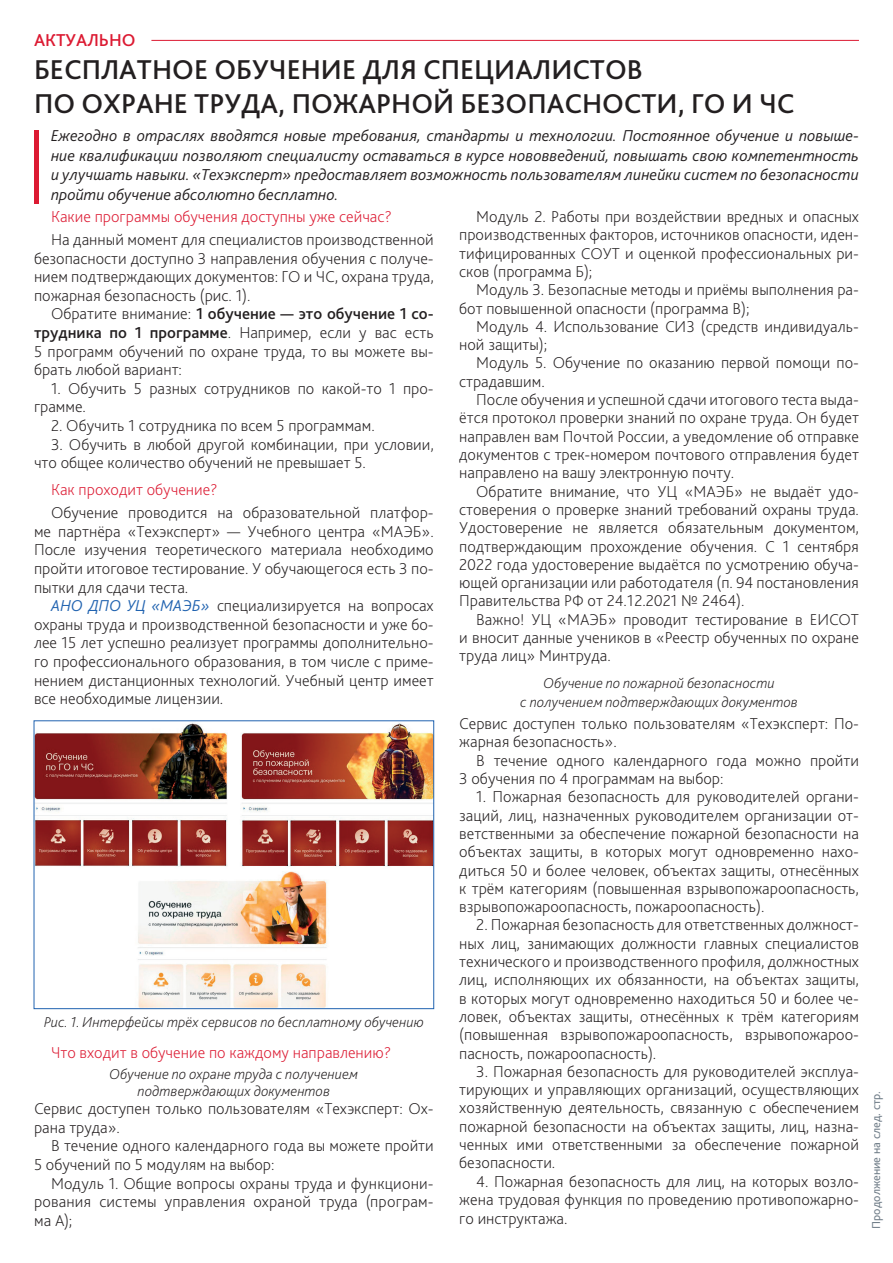
<style>
.page{position:relative;width:893px;height:1263px;background:#fff}
.page>*{position:absolute;margin:0;border:0;box-sizing:border-box;transform-origin:0 0}
.t1{font:500 28.5px/34.2px "Bliss Pro";color:#231f20}
.t2{font:500 18px "Bliss Pro";color:#dc1a32}
.t3{font:200 16.5px/18.3px "Bliss Pro";color:#231f20;text-align:justify}
.t4{font:italic 300 16.5px/19.5px "Bliss Pro";color:#231f20;text-align:justify}
.t5{font:200 16.5px "Bliss Pro";color:#dc1a32}
.t6{font:italic 200 15px/18.3px "Bliss Pro";color:#231f20;text-align:center}
.t7{font:12px "Bliss Pro";color:#727f8a}
.s1{font-weight:500}
.s2{font-weight:300;font-style:italic;color:#2163b0}
</style>
<div class="page">
<hr style="left:34px;top:130px;width:4px;height:73px;background:#dc1a32">
<hr style="left:151px;top:40px;width:708px;height:1px;background:#dc1a32">
<img style="left:36px;top:723px;width:396px;height:284px">
<div style="left:34px;top:721px;width:400px;height:288px;border:1px solid #2163b0"></div>
<p class="t2" style="left:34px;top:28px;width:103px">АКТУАЛЬНО</p>
<h1 class="t1" style="left:34px;top:52px;width:762px">БЕСПЛАТНОЕ ОБУЧЕНИЕ ДЛЯ СПЕЦИАЛИСТОВ<br>ПО ОХРАНЕ ТРУДА, ПОЖАРНОЙ БЕЗОПАСНОСТИ, ГО И ЧС</h1>
<p class="t4" style="left:51px;top:125px;width:809px">Ежегодно в отраслях вводятся новые требования, стандарты и технологии. Постоянное обучение и повыше&shy;ние квалификации позволяют специалисту оставаться в курсе нововведений, повышать свою компетентность и улучшать навыки. «Техэксперт» предоставляет возможность пользователям линейки систем по безопасности пройти обучение абсолютно бесплатно.</p>
<p class="t5" style="left:51px;top:206px;width:342px">Какие программы обучения доступны уже сейчас?</p>
<p class="t3" style="left:34px;top:230px;width:401px;text-indent:17px">На данный момент для специалистов производственной безопасности доступно 3 направления обучения с получе&shy;нием подтверждающих документов: ГО и ЧС, охрана труда, пожарная безопасность (рис. 1).</p>
<p class="t3" style="left:34px;top:304px;width:401px;text-indent:17px">Обратите внимание: <span class="s1">1 обучение — это обучение 1 со&shy;трудника по 1 программе</span>. Например, если у вас есть 5 программ обучений по охране труда, то вы можете вы&shy;брать любой вариант:</p>
<p class="t3" style="left:34px;top:379px;width:401px;text-indent:17px">1. Обучить 5 разных сотрудников по какой-то 1 про&shy;грамме.</p>
<p class="t3" style="left:51px;top:416px;width:325px">2. Обучить 1 сотрудника по всем 5 программам.</p>
<p class="t3" style="left:34px;top:434px;width:401px;text-indent:17px">3. Обучить в любой другой комбинации, при условии, что общее количество обучений не превышает 5.</p>
<p class="t5" style="left:51px;top:480px;width:168px">Как проходит обучение?</p>
<p class="t3" style="left:34px;top:503px;width:401px;text-indent:17px">Обучение проводится на образовательной платфор&shy;ме партнёра «Техэксперт» — Учебного центра «МАЭБ».<br>После изучения теоретического материала необходимо пройти итоговое тестирование. У обучающегося есть 3 по&shy;пытки для сдачи теста.</p>
<p class="t3" style="left:34px;top:596px;width:401px;text-indent:17px"><span class="s2">АНО ДПО УЦ «МАЭБ»</span> специализируется на вопросах охраны труда и производственной безопасности и уже бо&shy;лее 15 лет успешно реализует программы дополнительно&shy;го профессионального образования, в том числе с приме&shy;нением дистанционных технологий. Учебный центр имеет все необходимые лицензии.</p>
<p class="t3" style="left:459px;top:207px;width:401px;text-indent:17px">Модуль 2. Работы при воздействии вредных и опасных производственных факторов, источников опасности, иден&shy;тифицированных СОУТ и оценкой профессиональных ри&shy;сков (программа Б);</p>
<p class="t3" style="left:459px;top:280px;width:401px;text-indent:17px">Модуль 3. Безопасные методы и приёмы выполнения ра&shy;бот повышенной опасности (программа В);</p>
<p class="t3" style="left:459px;top:317px;width:401px;text-indent:17px">Модуль 4. Использование СИЗ (средств индивидуаль&shy;ной защиты);</p>
<p class="t3" style="left:459px;top:353px;width:401px;text-indent:17px">Модуль 5. Обучение по оказанию первой помощи по&shy;страдавшим.</p>
<p class="t3" style="left:459px;top:390px;width:401px;text-indent:17px">После обучения и успешной сдачи итогового теста выда&shy;ётся протокол проверки знаний по охране труда. Он будет направлен вам Почтой России, а уведомление об отправке документов с трек-номером почтового отправления будет направлено на вашу электронную почту.</p>
<p class="t3" style="left:459px;top:482px;width:401px;text-indent:17px">Обратите внимание, что УЦ «МАЭБ» не выдаёт удо&shy;стоверения о проверке знаний требований охраны труда.<br>Удостоверение не является обязательным документом, подтверждающим прохождение обучения. С 1 сентября 2022 года удостоверение выдаётся по усмотрению обуча&shy;ющей организации или работодателя (п. 94 постановления Правительства РФ от 24.12.2021 № 2464).</p>
<p class="t3" style="left:459px;top:610px;width:401px;text-indent:17px">Важно! УЦ «МАЭБ» проводит тестирование в ЕИСОТ и вносит данные учеников в «Реестр обученных по охране труда лиц» Минтруда.</p>
<p class="t6" style="left:520px;top:674px;width:279px">Обучение по пожарной безопасности<br>с получением подтверждающих документов</p>
<p class="t3" style="left:459px;top:714px;width:401px">Сервис доступен только пользователям «Техэксперт: По&shy;жарная безопасность».</p>
<p class="t3" style="left:459px;top:751px;width:401px;text-indent:17px">В течение одного календарного года можно пройти<br>3 обучения по 4 программам на выбор:</p>
<p class="t3" style="left:459px;top:787px;width:401px;text-indent:17px">1. Пожарная безопасность для руководителей органи&shy;заций, лиц, назначенных руководителем организации от&shy;ветственными за обеспечение пожарной безопасности на объектах защиты, в которых могут одновременно нахо&shy;диться 50 и более человек, объектах защиты, отнесённых к трём категориям (повышенная взрывопожароопасность, взрывопожароопасность, пожароопасность).</p>
<p class="t3" style="left:459px;top:915px;width:401px;text-indent:17px">2. Пожарная безопасность для ответственных должност&shy;ных лиц, занимающих должности главных специалистов технического и производственного профиля, должностных лиц, исполняющих их обязанности, на объектах защиты, в которых могут одновременно находиться 50 и более че&shy;ловек, объектах защиты, отнесённых к трём категориям (повышенная взрывопожароопасность, взрывопожароо&shy;пасность, пожароопасность).</p>
<p class="t3" style="left:459px;top:1062px;width:401px;text-indent:17px">3. Пожарная безопасность для руководителей эксплуа&shy;тирующих и управляющих организаций, осуществляющих хозяйственную деятельность, связанную с обеспечением пожарной безопасности на объектах защиты, лиц, назна&shy;ченных ими ответственными за обеспечение пожарной безопасности.</p>
<p class="t3" style="left:459px;top:1171px;width:401px;text-indent:17px">4. Пожарная безопасность для лиц, на которых возло&shy;жена трудовая функция по проведению противопожарно&shy;го инструктажа.</p>
<p class="t6" style="left:44px;top:1012px;width:381px">Рис. 1. Интерфейсы трёх сервисов по бесплатному обучению</p>
<p class="t5" style="left:51px;top:1042px;width:342px">Что входит в обучение по каждому направлению?</p>
<p class="t6" style="left:110px;top:1065px;width:250px;line-height:16.5px">Обучение по охране труда с получением подтверждающих документов</p>
<p class="t3" style="left:34px;top:1099px;width:401px">Сервис доступен только пользователям «Техэксперт: Ох&shy;рана труда».</p>
<p class="t3" style="left:34px;top:1136px;width:401px;text-indent:17px">В течение одного календарного года вы можете пройти<br>5 обучений по 5 модулям на выбор:</p>
<p class="t3" style="left:34px;top:1173px;width:401px;text-indent:17px">Модуль 1. Общие вопросы охраны труда и функциони&shy;рования системы управления охраной труда (програм&shy;ма А);</p>
<p class="t7" style="left:869px;top:1229px;width:140px;rotate:-90deg">Продолжение на след. стр.</p>
</div>
